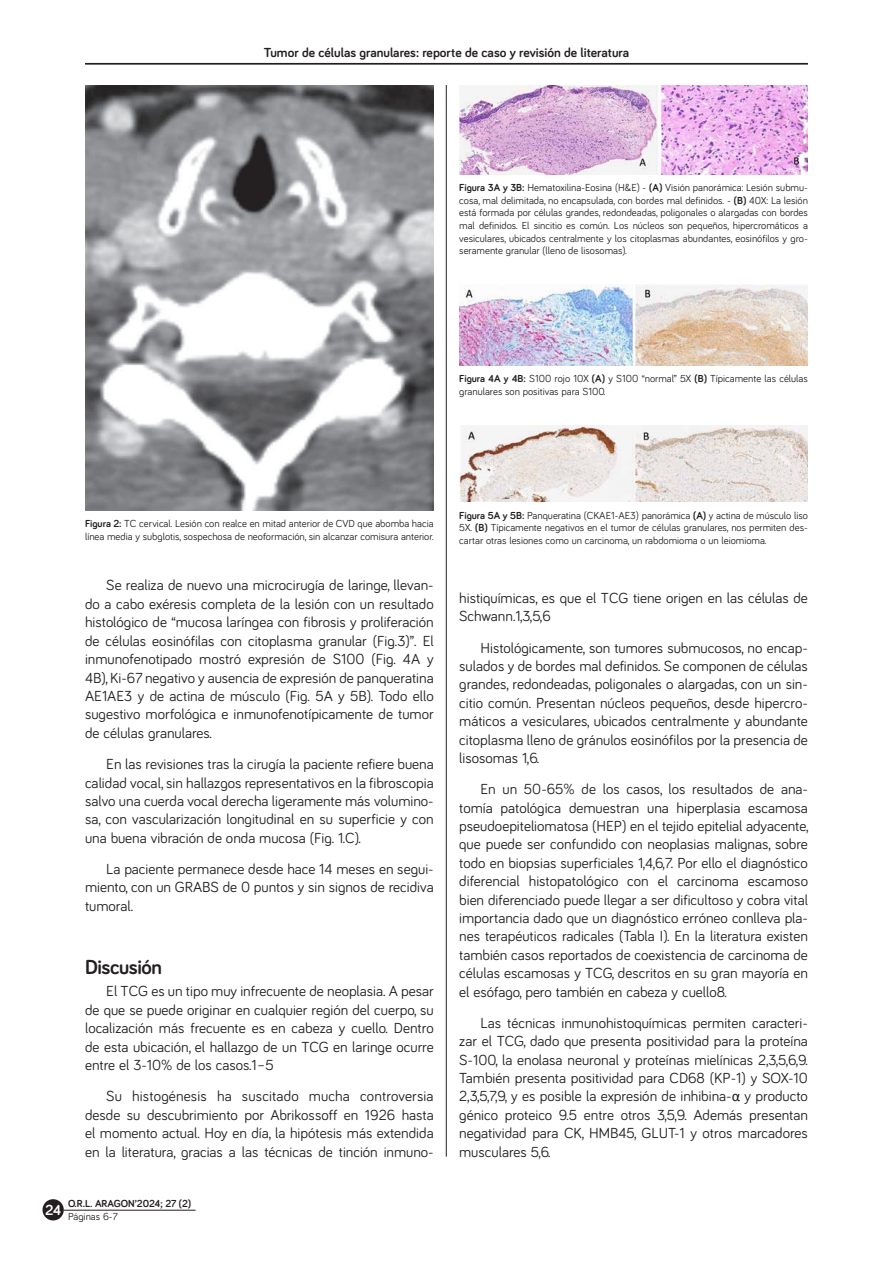
<style>
.page{position:relative;width:893px;height:1263px;background:#fff}
.page>*{position:absolute;margin:0;border:0;box-sizing:border-box;transform-origin:0 0}
.t1{font:700 21px "Bariol";letter-spacing:-.02em;color:#231f20}
.t2{font:15px/18.5px "Bariol";color:#231f20;text-align:justify}
.t3{font:700 15px "Bariol";color:#fff}
.t4{font:700 13.5px "Bariol";color:#231f20}
.t5{font:10.5px/12.6px "Bariol";color:#231f20;text-align:justify}
.t6{font:700 10.5px "Bariol";color:#231f20}
.s1{font-weight:700}
.s2{font-family:"Calibri"}
</style>
<div class="page">
<hr style="left:64px;top:1210px;width:132px;height:1px;background:#231f20">
<div style="left:43px;top:1199px;width:21px;height:21px;background:#231f20;border-radius:50%"></div>
<hr style="left:85px;top:63px;width:723px;height:2px;background:#231f20">
<hr style="left:446px;top:85px;width:1px;height:1072px;background:#231f20">
<img style="left:85px;top:85px;width:349px;height:425px">
<img style="left:459px;top:85px;width:349px;height:89px">
<img style="left:459px;top:285px;width:349px;height:81px">
<img style="left:459px;top:425px;width:349px;height:77px">
<p class="t4" style="left:264px;top:44px;width:367px">Tumor de células granulares: reporte de caso y revisión de literatura</p>
<p class="t5" style="left:459px;top:181px;width:350px"><span class="s1">Figura 3A y 3B:</span> Hematoxilina-Eosina (H&amp;E) - <span class="s1">(A)</span> Visión panorámica: Lesión submu&shy;cosa, mal delimitada, no encapsulada, con bordes mal definidos. - <span class="s1">(B)</span> 40X: La lesión está formada por células grandes, redondeadas, poligonales o alargadas con bordes mal definidos. El sincitio es común. Los núcleos son pequeños, hipercromáticos a vesiculares, ubicados centralmente y los citoplasmas abundantes, eosinófilos y gro&shy;seramente granular (lleno de lisosomas).</p>
<p class="t5" style="left:459px;top:372px;width:350px"><span class="s1">Figura 4A y 4B:</span> S100 rojo 10X <span class="s1">(A)</span> y S100 “normal” 5X <span class="s1">(B)</span> Típicamente las células granulares son positivas para S100.</p>
<p class="t5" style="left:85px;top:517px;width:350px"><span class="s1">Figura 2:</span> TC cervical. Lesión con realce en mitad anterior de CVD que abomba hacia línea media y subglotis, sospechosa de neoformación, sin alcanzar comisura anterior.</p>
<p class="t2" style="left:85px;top:575px;width:350px;text-indent:21px">Se realiza de nuevo una microcirugía de laringe, llevan&shy;do a cabo exéresis completa de la lesión con un resultado histológico de “mucosa laríngea con fibrosis y proliferación de células eosinófilas con citoplasma granular (Fig.3)”. El inmunofenotipado mostró expresión de S100 (Fig. 4A y 4B), Ki-67 negativo y ausencia de expresión de panqueratina AE1AE3 y de actina de músculo (Fig. 5A y 5B). Todo ello sugestivo morfológica e inmunofenotípicamente de tumor de células granulares.</p>
<p class="t2" style="left:85px;top:754px;width:350px;text-indent:21px">En las revisiones tras la cirugía la paciente refiere buena calidad vocal, sin hallazgos representativos en la fibroscopia salvo una cuerda vocal derecha ligeramente más volumino&shy;sa, con vascularización longitudinal en su superficie y con una buena vibración de onda mucosa (Fig. 1.C).</p>
<p class="t2" style="left:85px;top:859px;width:350px;text-indent:21px">La paciente permanece desde hace 14 meses en segui&shy;miento, con un GRABS de 0 puntos y sin signos de recidiva tumoral.</p>
<h1 class="t1" style="left:85px;top:952px;width:78px">Discusión</h1>
<p class="t2" style="left:85px;top:981px;width:350px;text-indent:21px">El TCG es un tipo muy infrecuente de neoplasia. A pesar de que se puede originar en cualquier región del cuerpo, su localización más frecuente es en cabeza y cuello. Dentro de esta ubicación, el hallazgo de un TCG en laringe ocurre entre el 3-10% de los casos.1–5</p>
<p class="t2" style="left:85px;top:1086px;width:350px;text-indent:21px">Su histogénesis ha suscitado mucha controversia desde su descubrimiento por Abrikossoff en 1926 hasta el momento actual. Hoy en día, la hipótesis más extendida en la literatura, gracias a las técnicas de tinción inmuno-</p>
<p class="t6" style="left:68px;top:1197px;width:125px">O.R.L. ARAGON’2024; 27 (2)</p>
<p class="t5" style="left:68px;top:1210px;width:51px">Páginas 6-7</p>
<p class="t3" style="left:45px;top:1200px;width:18px">24</p>
<p class="t5" style="left:459px;top:508px;width:350px"><span class="s1">Figura 5A y 5B:</span> Panqueratina (CKAE1-AE3) panorámica <span class="s1">(A)</span> y actina de músculo liso 5X. <span class="s1">(B)</span> Típicamente negativos en el tumor de células granulares, nos permiten des&shy;cartar otras lesiones como un carcinoma, un rabdomioma o un leiomioma.</p>
<p class="t2" style="left:459px;top:588px;width:350px">histiquímicas, es que el TCG tiene origen en las células de<br>Schwann.1,3,5,6</p>
<p class="t2" style="left:459px;top:637px;width:350px;text-indent:21px">Histológicamente, son tumores submucosos, no encap&shy;sulados y de bordes mal definidos. Se componen de células grandes, redondeadas, poligonales o alargadas, con un sin&shy;citio común. Presentan núcleos pequeños, desde hipercro&shy;máticos a vesiculares, ubicados centralmente y abundante citoplasma lleno de gránulos eosinófilos por la presencia de lisosomas 1,6.</p>
<p class="t2" style="left:459px;top:779px;width:351px;text-indent:21px">En un 50-65% de los casos, los resultados de ana&shy;tomía patológica demuestran una hiperplasia escamosa pseudoepiteliomatosa (HEP) en el tejido epitelial adyacente, que puede ser confundido con neoplasias malignas, sobre todo en biopsias superficiales 1,4,6,7. Por ello el diagnóstico diferencial histopatológico con el carcinoma escamoso bien diferenciado puede llegar a ser dificultoso y cobra vital importancia dado que un diagnóstico erróneo conlleva pla&shy;nes terapéuticos radicales (Tabla I). En la literatura existen también casos reportados de coexistencia de carcinoma de células escamosas y TCG, descritos en su gran mayoría en el esófago, pero también en cabeza y cuello8.</p>
<p class="t2" style="left:459px;top:1013px;width:350px;text-indent:21px">Las técnicas inmunohistoquímicas permiten caracteri&shy;zar el TCG, dado que presenta positividad para la proteína S-100, la enolasa neuronal y proteínas mielínicas 2,3,5,6,9.<br>También presenta positividad para CD68 (KP-1) y SOX-10<br>2,3,5,7,9, y es posible la expresión de inhibina-<span class="s2">α</span> y producto génico proteico 9.5 entre otros 3,5,9. Además presentan negatividad para CK, HMB45, GLUT-1 y otros marcadores musculares 5,6.</p>
</div>
